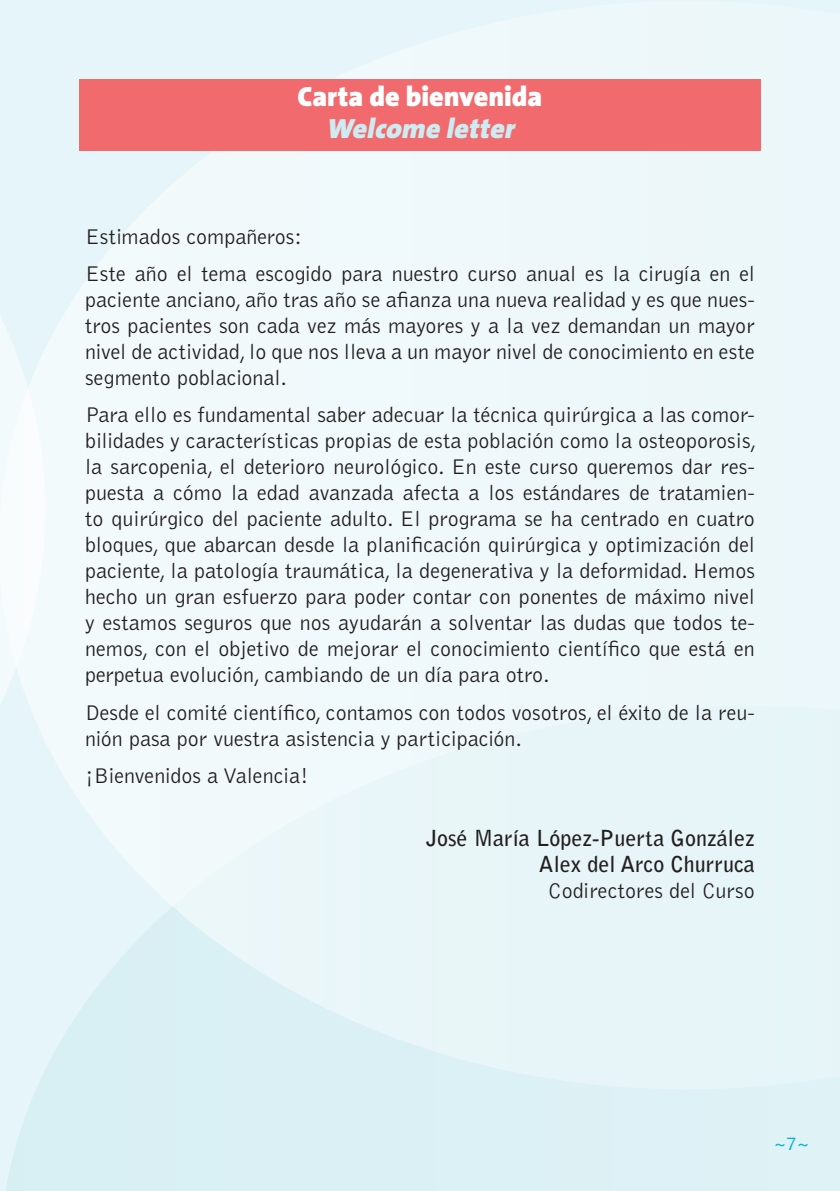
<style>
.page{position:relative;width:840px;height:1191px;background:#fff}
.page>*{position:absolute;margin:0;border:0;box-sizing:border-box;transform-origin:0 0}
.t1{font:900 28px "The Sans";color:#fff}
.t2{font:italic 900 28px "The Sans";color:#cdebf0}
.t3{font:300 22px/26px "Bell Gothic Std";color:#231f20}
.t4{font:700 22px/26px "Bell Gothic Std";color:#231f20;text-align:right}
.t5{font:300 20px "Bell Gothic Std";color:#00b4d6}
</style>
<div class="page">
<div style="left:0;top:1089px;width:839px;height:102px;background:#dcf1f5"></div>
<div style="left:0;top:1px;width:839px;height:1088px;background:#edf7fa"></div>
<div style="left:79px;top:79px;width:681px;height:72px;background:#f16a6e"></div>
<p class="t1" style="left:297px;top:73px;width:246px">Carta de bienvenida</p>
<p class="t2" style="left:326px;top:105px;width:197px">Welcomeletter</p>
<p class="t3" style="left:85px;top:218px;width:671px;line-height:37.4px">Estimados compañeros:<br>Este año el tema escogido para nuestro curso anual es la cirugía en el</p>
<p class="t3" style="left:85px;top:287px;width:671px;text-align:justify">paciente anciano, año tras año se afianza una nueva realidad y es que nues&shy;tros pacientes son cada vez más mayores y a la vez demandan un mayor nivel de actividad, lo que nos lleva a un mayor nivel de conocimiento en este segmento poblacional.</p>
<p class="t3" style="left:85px;top:402px;width:672px;text-align:justify">Para ello es fundamental saber adecuar la técnica quirúrgica a las comor&shy;bilidades y características propias de esta población como la osteoporosis, la sarcopenia, el deterioro neurológico. En este curso queremos dar res&shy;puesta a cómo la edad avanzada afecta a los estándares de tratamien&shy;to quirúrgico del paciente adulto. El programa se ha centrado en cuatro bloques, que abarcan desde la planificación quirúrgica y optimización del paciente, la patología traumática, la degenerativa y la deformidad. Hemos hecho un gran esfuerzo para poder contar con ponentes de máximo nivel y estamos seguros que nos ayudarán a solventar las dudas que todos te&shy;nemos, con el objetivo de mejorar el conocimiento científico que está en perpetua evolución, cambiando de un día para otro.</p>
<p class="t3" style="left:85px;top:700px;width:670px">Desde el comité científico, contamos con todos vosotros, el éxito de la reu&shy;nión pasa por vuestra asistencia y participación.</p>
<p class="t3" style="left:85px;top:763px;width:225px">¡Bienvenidos a Valencia!</p>
<p class="t4" style="left:426px;top:825px;width:330px">José María López-Puerta González<br>Alex del Arco Churruca</p>
<p class="t3" style="left:548px;top:878px;width:208px">Codirectores del Curso</p>
<p class="t5" style="left:773px;top:1133px;width:37px">~7~</p>
</div>
